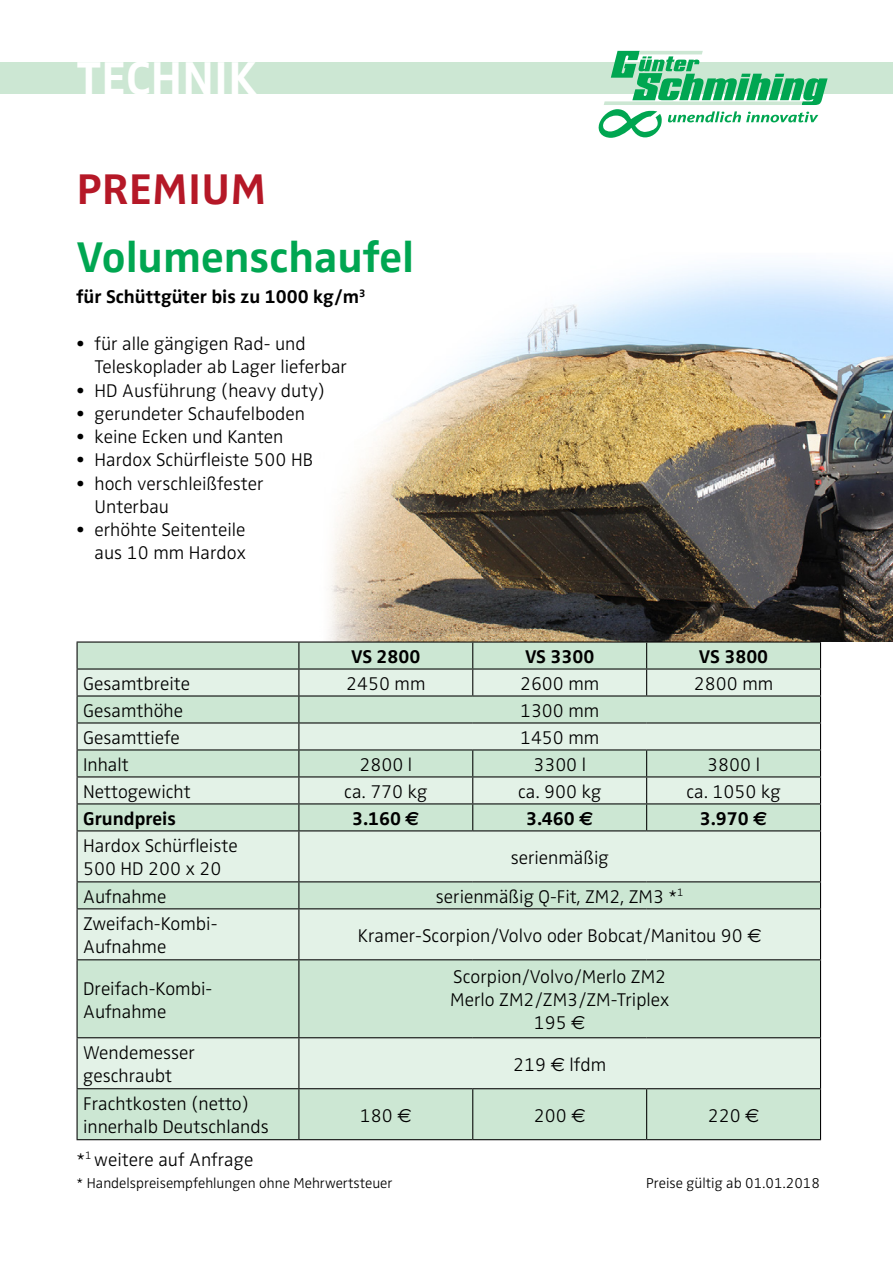
<style>
.page{position:relative;width:893px;height:1263px;background:#fff}
.page>*{position:absolute;margin:0;border:0;box-sizing:border-box;transform-origin:0 0}
.t1{font:700 47.7px "Zwo OT";letter-spacing:.01em;color:#fff}
.t2{font:700 44.4px "Zwo OT";color:#00a651}
.t3{font:700 44.4px "Zwo OT";letter-spacing:.01em;color:#b51827}
.t4{font:300 19.05px/23.2px "Zwo OT";color:#000}
.t5{font:700 19.05px "Zwo OT";color:#000}
.t6{font:300 14.85px "Zwo OT";color:#000}
.s1{font-family:"Euro Sans"}
.s2{font-family:"Euro Sans";font-weight:400}
</style>
<div class="page">
<div style="left:0;top:62px;width:893px;height:32px;background:#cce7d3"></div>
<svg style="left:598px;top:51px;width:230px;height:87px"></svg>
<img style="left:328px;top:265px;width:565px;height:376px">
<div style="left:78px;top:642px;width:742px;height:497px;background:#cce7d3"></div>
<svg style="left:78px;top:669px;width:742px;height:419px;background:#d5e9db"></svg>
<hr style="left:77px;top:641px;width:222px;height:1px;background:#000">
<hr style="left:299px;top:641px;width:174px;height:1px;background:#000">
<hr style="left:473px;top:641px;width:174px;height:1px;background:#000">
<hr style="left:647px;top:641px;width:174px;height:1px;background:#000">
<hr style="left:77px;top:668px;width:222px;height:1px;background:#000">
<hr style="left:299px;top:668px;width:174px;height:1px;background:#000">
<hr style="left:473px;top:668px;width:174px;height:1px;background:#000">
<svg style="left:472px;top:642px;width:1px;height:53px"></svg>
<hr style="left:647px;top:668px;width:174px;height:1px;background:#000">
<svg style="left:646px;top:642px;width:1px;height:53px"></svg>
<hr style="left:77px;top:695px;width:222px;height:1px;background:#000">
<hr style="left:299px;top:695px;width:174px;height:1px;background:#000">
<hr style="left:473px;top:695px;width:174px;height:1px;background:#000">
<hr style="left:647px;top:695px;width:174px;height:1px;background:#000">
<hr style="left:77px;top:722px;width:222px;height:1px;background:#000">
<hr style="left:299px;top:722px;width:174px;height:1px;background:#000">
<hr style="left:473px;top:722px;width:174px;height:1px;background:#000">
<hr style="left:647px;top:722px;width:174px;height:1px;background:#000">
<hr style="left:77px;top:749px;width:222px;height:1px;background:#000">
<hr style="left:299px;top:749px;width:174px;height:1px;background:#000">
<hr style="left:473px;top:749px;width:174px;height:1px;background:#000">
<hr style="left:647px;top:749px;width:174px;height:1px;background:#000">
<hr style="left:77px;top:776px;width:222px;height:1px;background:#000">
<hr style="left:299px;top:776px;width:174px;height:1px;background:#000">
<hr style="left:473px;top:776px;width:174px;height:1px;background:#000">
<hr style="left:647px;top:776px;width:174px;height:1px;background:#000">
<hr style="left:77px;top:803px;width:222px;height:1px;background:#000">
<svg style="left:77px;top:642px;width:1px;height:188px"></svg>
<hr style="left:299px;top:803px;width:174px;height:1px;background:#000">
<svg style="left:298px;top:642px;width:1px;height:188px"></svg>
<hr style="left:473px;top:803px;width:174px;height:1px;background:#000">
<svg style="left:472px;top:750px;width:1px;height:80px"></svg>
<hr style="left:647px;top:803px;width:174px;height:1px;background:#000">
<svg style="left:646px;top:750px;width:1px;height:80px"></svg>
<svg style="left:820px;top:642px;width:1px;height:188px"></svg>
<hr style="left:77px;top:830px;width:222px;height:1px;background:#000">
<hr style="left:77px;top:831px;width:1px;height:50px;background:#000">
<hr style="left:299px;top:830px;width:174px;height:1px;background:#000">
<hr style="left:298px;top:831px;width:1px;height:50px;background:#000">
<hr style="left:473px;top:830px;width:174px;height:1px;background:#000">
<hr style="left:647px;top:830px;width:174px;height:1px;background:#000">
<hr style="left:820px;top:831px;width:1px;height:50px;background:#000">
<hr style="left:77px;top:881px;width:222px;height:1px;background:#000">
<svg style="left:77px;top:882px;width:1px;height:26px"></svg>
<hr style="left:299px;top:881px;width:174px;height:1px;background:#000">
<svg style="left:298px;top:882px;width:1px;height:26px"></svg>
<hr style="left:473px;top:881px;width:174px;height:1px;background:#000">
<hr style="left:647px;top:881px;width:174px;height:1px;background:#000">
<svg style="left:820px;top:882px;width:1px;height:26px"></svg>
<hr style="left:77px;top:908px;width:222px;height:1px;background:#000">
<hr style="left:77px;top:909px;width:1px;height:50px;background:#000">
<hr style="left:299px;top:908px;width:174px;height:1px;background:#000">
<hr style="left:298px;top:909px;width:1px;height:50px;background:#000">
<hr style="left:473px;top:908px;width:174px;height:1px;background:#000">
<hr style="left:647px;top:908px;width:174px;height:1px;background:#000">
<hr style="left:820px;top:909px;width:1px;height:50px;background:#000">
<hr style="left:77px;top:959px;width:222px;height:1px;background:#000">
<hr style="left:77px;top:960px;width:1px;height:77px;background:#000">
<hr style="left:299px;top:959px;width:174px;height:1px;background:#000">
<hr style="left:298px;top:960px;width:1px;height:77px;background:#000">
<hr style="left:473px;top:959px;width:174px;height:1px;background:#000">
<hr style="left:647px;top:959px;width:174px;height:1px;background:#000">
<hr style="left:820px;top:960px;width:1px;height:77px;background:#000">
<hr style="left:77px;top:1037px;width:222px;height:1px;background:#000">
<hr style="left:77px;top:1038px;width:1px;height:50px;background:#000">
<hr style="left:299px;top:1037px;width:174px;height:1px;background:#000">
<hr style="left:298px;top:1038px;width:1px;height:50px;background:#000">
<hr style="left:473px;top:1037px;width:174px;height:1px;background:#000">
<hr style="left:647px;top:1037px;width:174px;height:1px;background:#000">
<hr style="left:820px;top:1038px;width:1px;height:50px;background:#000">
<hr style="left:77px;top:1088px;width:222px;height:1px;background:#000">
<hr style="left:77px;top:1089px;width:1px;height:50px;background:#000">
<hr style="left:299px;top:1088px;width:174px;height:1px;background:#000">
<hr style="left:298px;top:1089px;width:1px;height:50px;background:#000">
<hr style="left:473px;top:1088px;width:174px;height:1px;background:#000">
<hr style="left:472px;top:1089px;width:1px;height:50px;background:#000">
<hr style="left:647px;top:1088px;width:174px;height:1px;background:#000">
<hr style="left:646px;top:1089px;width:1px;height:50px;background:#000">
<hr style="left:820px;top:1089px;width:1px;height:50px;background:#000">
<hr style="left:77px;top:1139px;width:222px;height:1px;background:#000">
<hr style="left:299px;top:1139px;width:174px;height:1px;background:#000">
<hr style="left:473px;top:1139px;width:174px;height:1px;background:#000">
<hr style="left:647px;top:1139px;width:174px;height:1px;background:#000">
<h1 class="t1" style="left:77px;top:50px;width:182px">Technik</h1>
<h2 class="t3" style="left:77px;top:163px;width:191px">Premium</h2>
<h2 class="t2" style="left:77px;top:231px;width:339px">Volumenschaufel</h2>
<p class="t5" style="left:77px;top:286px;width:290px">für Schüttgüter bis zu 1000 kg/m<sup>3</sup></p>
<p class="t4" style="left:95px;top:332px;width:254px;text-indent:-18px">• für alle gängigen Rad- und<br>Teleskoplader ab Lager lieferbar</p>
<p class="t4" style="left:77px;top:379px;width:250px">• HD Ausführung (heavy duty)</p>
<p class="t4" style="left:77px;top:402px;width:230px">• gerundeter Schaufelboden</p>
<p class="t4" style="left:77px;top:426px;width:208px">• keine Ecken und Kanten</p>
<p class="t4" style="left:77px;top:449px;width:238px">• Hardox Schürfleiste 500 HB</p>
<p class="t4" style="left:95px;top:472px;width:171px;text-indent:-18px">• hoch verschleißfester<br>Unterbau</p>
<p class="t4" style="left:77px;top:519px;width:171px;text-align:right">• erhöhte Seitenteile aus 10 mm Hardox</p>
<p class="t5" style="left:351px;top:645px;width:71px">VS 2800</p>
<p class="t5" style="left:525px;top:645px;width:71px">VS 3300</p>
<p class="t5" style="left:699px;top:645px;width:71px">VS 3800</p>
<p class="t4" style="left:83px;top:672px;width:109px">Gesamtbreite</p>
<p class="t4" style="left:346px;top:672px;width:81px">2450 mm</p>
<p class="t4" style="left:520px;top:672px;width:81px">2600 mm</p>
<p class="t4" style="left:694px;top:672px;width:81px">2800 mm</p>
<p class="t4" style="left:83px;top:699px;width:101px">Gesamthöhe</p>
<p class="t4" style="left:520px;top:699px;width:81px">1300 mm</p>
<p class="t4" style="left:83px;top:726px;width:98px">Gesamttiefe</p>
<p class="t4" style="left:520px;top:726px;width:81px">1450 mm</p>
<p class="t4" style="left:83px;top:753px;width:47px">Inhalt</p>
<p class="t4" style="left:359px;top:753px;width:54px">2800 l</p>
<p class="t4" style="left:533px;top:753px;width:54px">3300 l</p>
<p class="t4" style="left:707px;top:753px;width:54px">3800 l</p>
<p class="t4" style="left:83px;top:780px;width:109px">Nettogewicht</p>
<p class="t4" style="left:344px;top:780px;width:85px">ca. 770 kg</p>
<p class="t4" style="left:518px;top:780px;width:85px">ca. 900 kg</p>
<p class="t4" style="left:686px;top:780px;width:96px">ca. 1050 kg</p>
<p class="t5" style="left:83px;top:807px;width:94px">Grundpreis</p>
<p class="t5" style="left:352px;top:807px;width:69px">3.160 <span class="s1">€</span></p>
<p class="t5" style="left:526px;top:807px;width:69px">3.460 <span class="s1">€</span></p>
<p class="t5" style="left:700px;top:807px;width:69px">3.970 <span class="s1">€</span></p>
<p class="t4" style="left:83px;top:835px;width:156px">Hardox Schürfleiste<br>500 HD 200 x 20</p>
<p class="t4" style="left:511px;top:846px;width:100px">serienmäßig</p>
<p class="t4" style="left:83px;top:885px;width:85px">Aufnahme</p>
<p class="t4" style="left:436px;top:885px;width:249px">serienmäßig Q-Fit, ZM2, ZM3 *<sup>1</sup></p>
<p class="t4" style="left:83px;top:913px;width:136px">Zweifach-Kombi-<br>Aufnahme</p>
<p class="t4" style="left:358px;top:924px;width:405px">Kramer-Scorpion/Volvo oder Bobcat/Manitou 90 <span class="s2">€</span></p>
<p class="t4" style="left:83px;top:977px;width:131px">Dreifach-Kombi-<br>Aufnahme</p>
<p class="t4" style="left:450px;top:965px;width:220px;text-align:center">Scorpion/Volvo/Merlo ZM2<br>Merlo ZM2/ZM3/ZM-Triplex<br>195 <span class="s2">€</span></p>
<p class="t4" style="left:83px;top:1041px;width:113px">Wendemesser geschraubt</p>
<p class="t4" style="left:513px;top:1053px;width:94px">219 <span class="s2">€</span> lfdm</p>
<p class="t4" style="left:83px;top:1092px;width:187px">Frachtkosten (netto) innerhalb Deutschlands</p>
<p class="t4" style="left:360px;top:1104px;width:53px">180 <span class="s2">€</span></p>
<p class="t4" style="left:534px;top:1104px;width:53px">200 <span class="s2">€</span></p>
<p class="t4" style="left:708px;top:1104px;width:53px">220 <span class="s2">€</span></p>
<p class="t4" style="left:77px;top:1148px;width:178px">*<sup>1</sup> weitere auf Anfrage</p>
<p class="t6" style="left:77px;top:1174px;width:317px">* Handelspreisempfehlungen ohne Mehrwertsteuer</p>
<p class="t6" style="left:646px;top:1174px;width:175px">Preise gültig ab 01.01.2018</p>
</div>
